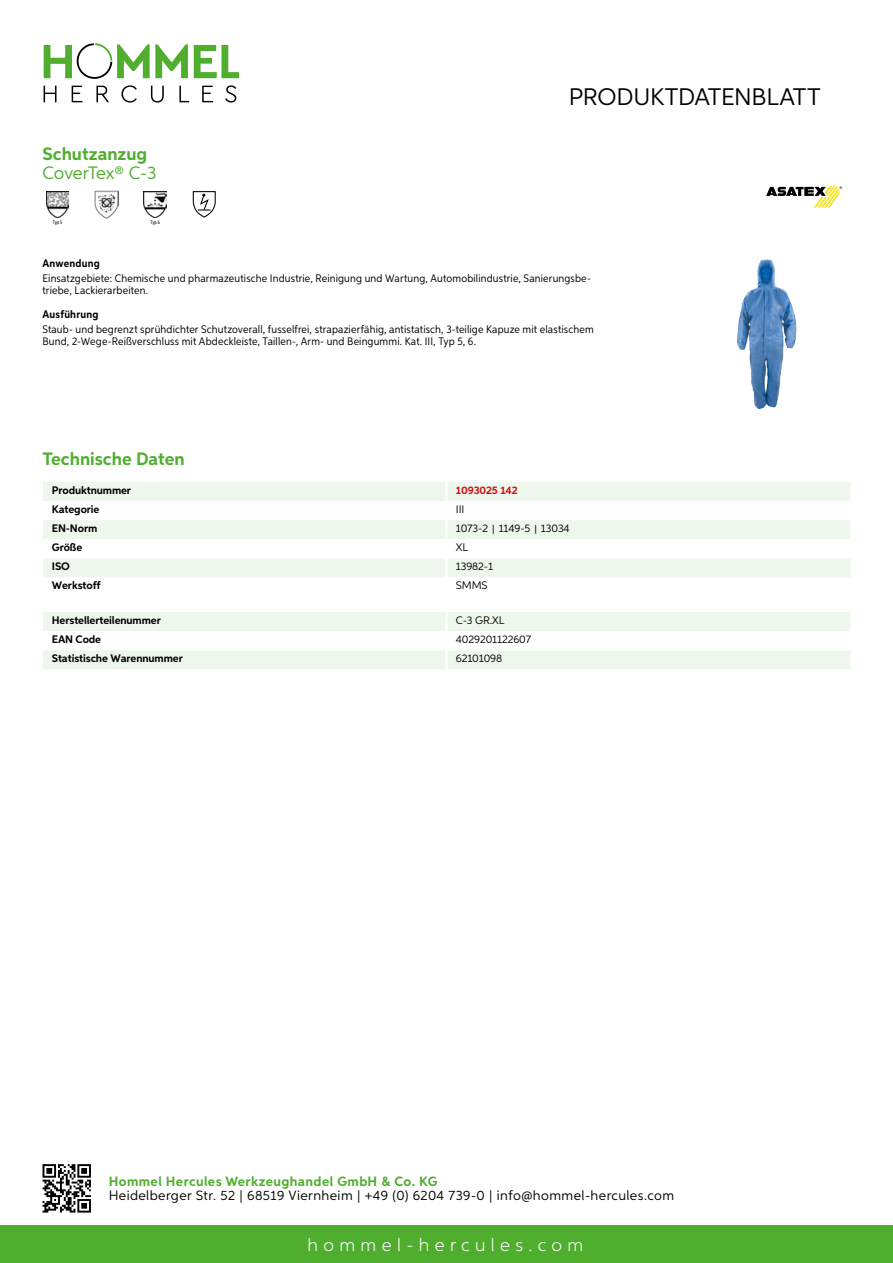
<style>
.page{position:relative;width:893px;height:1263px;background:#fff}
.page>*{position:absolute;margin:0;border:0;box-sizing:border-box;transform-origin:0 0}
.t1{font:24px "Aspira";letter-spacing:-.01em;color:#000}
.t2{font:700 18px "Aspira";color:#50ae2f}
.t3{font:300 18px "Aspira";letter-spacing:.3em;color:#fff}
.t4{font:18px "Aspira";color:#50ae2f}
.t5{font:13.5px "Aspira";letter-spacing:.03em;color:#000}
.t6{font:700 13.5px "Aspira";letter-spacing:.03em;color:#50ae2f}
.t7{font:10.95px/12px "Aspira Nar";letter-spacing:.015em;color:#000}
.t8{font:700 10.95px "Aspira";letter-spacing:-.01em;color:#000}
.t9{font:10.95px "Aspira";letter-spacing:-.01em;color:#000}
.t10{font:700 10.95px "Aspira Nar";letter-spacing:.02em;color:#000}
.t11{font:700 10.95px "Aspira";letter-spacing:-.01em;color:#cd1013}
.t12{font:5.25px "Aspira XX Nar";letter-spacing:-.035em;color:#000}
.s1{font-family:"Wuerth Global";font-size:10.5px}
</style>
<div class="page">
<div style="left:0;top:1226px;width:893px;height:37px;background:#50ae2f"></div>
<svg style="left:43px;top:1164px;width:48px;height:48px"></svg>
<svg style="left:194px;top:45px;width:45px;height:33px"></svg>
<svg style="left:44px;top:43px;width:144px;height:36px"></svg>
<svg style="left:44px;top:86px;width:13px;height:16px"></svg>
<svg style="left:72px;top:86px;width:10px;height:16px"></svg>
<svg style="left:96px;top:86px;width:13px;height:16px"></svg>
<svg style="left:121px;top:85px;width:16px;height:18px"></svg>
<svg style="left:151px;top:86px;width:13px;height:17px"></svg>
<svg style="left:179px;top:86px;width:10px;height:16px"></svg>
<svg style="left:202px;top:86px;width:11px;height:16px"></svg>
<svg style="left:225px;top:85px;width:11px;height:18px"></svg>
<div style="left:43px;top:482px;width:807px;height:19px;background:#eef7eb"></div>
<svg style="left:43px;top:520px;width:807px;height:57px;fill:#eef7eb"></svg>
<hr style="left:445px;top:482px;width:3px;height:19px;background:#fff">
<hr style="left:445px;top:520px;width:3px;height:19px;background:#fff">
<hr style="left:445px;top:539px;width:3px;height:19px;background:#fff">
<hr style="left:445px;top:558px;width:3px;height:19px;background:#fff">
<svg style="left:43px;top:612px;width:807px;height:57px"></svg>
<hr style="left:445px;top:650px;width:3px;height:19px;background:#fff">
<img style="left:46px;top:191px;width:23px;height:27px">
<img style="left:95px;top:190px;width:23px;height:28px">
<img style="left:144px;top:191px;width:23px;height:27px">
<svg style="left:192px;top:191px;width:24px;height:27px"></svg>
<img style="left:737px;top:259px;width:60px;height:150px">
<svg style="left:766px;top:185px;width:76px;height:22px"></svg>
<h2 class="t2" style="left:43px;top:142px;width:106px">Schutzanzug</h2>
<h2 class="t4" style="left:43px;top:162px;width:116px">CoverTex® C-3</h2>
<p class="t12" style="left:53px;top:219px;width:11px">Typ 5</p>
<p class="t12" style="left:151px;top:219px;width:11px">Typ 6</p>
<h1 class="t1" style="left:569px;top:82px;width:253px">Produktdatenblatt</h1>
<p class="t10" style="left:43px;top:257px;width:59px">Anwendung</p>
<p class="t7" style="left:43px;top:273px;width:550px">Einsatzgebiete: Chemische und pharmazeutische Industrie, Reinigung und Wartung, Automobilindustrie, Sanierungsbe&shy;triebe, Lackierarbeiten.</p>
<p class="t10" style="left:43px;top:307px;width:58px">Ausführung</p>
<p class="t7" style="left:43px;top:323px;width:553px">Staub- und begrenzt sprühdichter Schutzoverall, fusselfrei, strapazierfähig, antistatisch, 3-teilige Kapuze mit elastischem<br>Bund, 2-Wege-Reißverschluss mit Abdeckleiste, Taillen-, Arm- und Beingummi. Kat. III, Typ 5, 6.</p>
<h2 class="t2" style="left:43px;top:448px;width:144px">Technische Daten</h2>
<p class="t8" style="left:52px;top:483px;width:81px">Produktnummer</p>
<p class="t11" style="left:456px;top:483px;width:63px">1093025 142</p>
<p class="t8" style="left:52px;top:502px;width:49px">Kategorie</p>
<p class="t9" style="left:456px;top:502px;width:10px">III</p>
<p class="t8" style="left:52px;top:521px;width:47px">EN-Norm</p>
<p class="t9" style="left:456px;top:522px;width:115px">1073-2 <span class="s1">|</span> 1149-5 <span class="s1">|</span> 13034</p>
<p class="t8" style="left:52px;top:541px;width:32px">Größe</p>
<p class="t9" style="left:456px;top:541px;width:13px">XL</p>
<p class="t8" style="left:52px;top:560px;width:19px">ISO</p>
<p class="t9" style="left:456px;top:560px;width:39px">13982-1</p>
<p class="t8" style="left:52px;top:579px;width:50px">Werkstoff</p>
<p class="t9" style="left:456px;top:579px;width:33px">SMMS</p>
<p class="t8" style="left:52px;top:613px;width:111px">Herstellerteilenummer</p>
<p class="t9" style="left:456px;top:613px;width:49px">C-3 GR.XL</p>
<p class="t8" style="left:52px;top:633px;width:51px">EAN Code</p>
<p class="t9" style="left:456px;top:633px;width:77px">4029201122607</p>
<p class="t8" style="left:52px;top:652px;width:132px">Statistische Warennummer</p>
<p class="t9" style="left:456px;top:652px;width:48px">62101098</p>
<p class="t6" style="left:109px;top:1172px;width:330px">Hommel Hercules Werkzeughandel GmbH &amp; Co. KG</p>
<p class="t5" style="left:109px;top:1187px;width:567px">Heidelberger Str. 52 | 68519 Viernheim | +49 (0) 6204 739-0 | info@hommel-hercules.com</p>
<h2 class="t3" style="left:307px;top:1234px;width:277px">hommel-hercules.com</h2>
</div>
